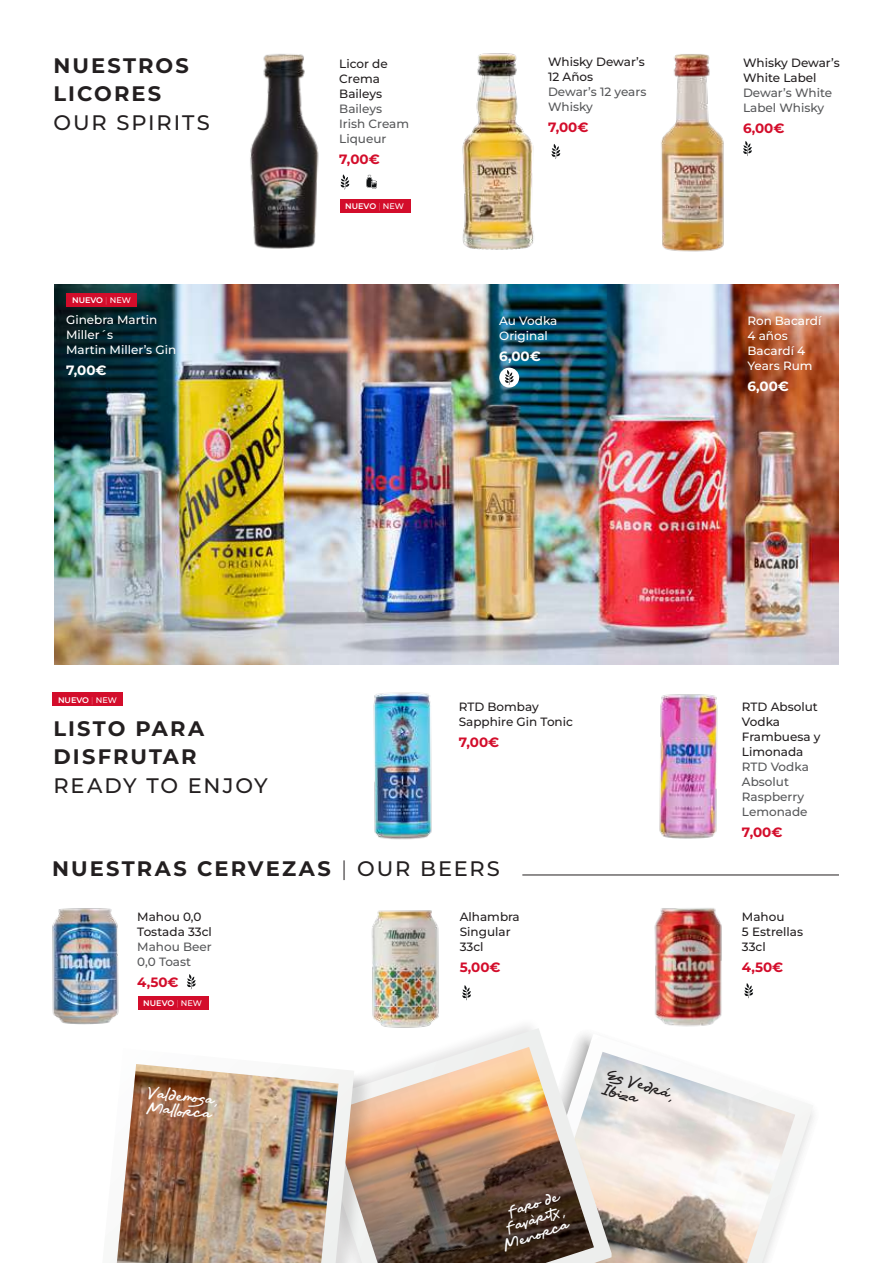
<style>
.page{position:relative;width:893px;height:1263px;background:#fff}
.page>*{position:absolute;margin:0;border:0;box-sizing:border-box;transform-origin:0 0}
.t1{font:700 21px/28.5px "Montserrat";letter-spacing:.1em;color:#231f20}
.t2{font:500 21px "Montserrat";letter-spacing:.09em;color:#231f20}
.t3{font:16.5px/15px "Mairo";color:#fff}
.t4{font:16.5px/15px "Mairo";color:#231f20}
.t5{font:700 13.5px "Montserrat";color:#d30d2b}
.t6{font:700 13.5px "Montserrat";color:#fff}
.t7{font:500 12px/15px "Montserrat";color:#231f20}
.t8{font:500 12px/15px "Montserrat";color:#57585a}
.t9{font:500 12px/15px "Montserrat";color:#fff}
.t10{font:600 8.1px "Montserrat";letter-spacing:-.005em;color:#fff}
.s1{font-weight:100}
.s2{font-weight:500}
.s3{font-weight:300}
</style>
<div class="page">
<img style="left:371px;top:910px;width:68px;height:106px">
<svg style="left:462px;top:985px;width:9px;height:15px"></svg>
<svg style="left:187px;top:974px;width:9px;height:15px"></svg>
<img style="left:654px;top:908px;width:68px;height:119px">
<svg style="left:744px;top:983px;width:9px;height:15px"></svg>
<svg style="left:743px;top:141px;width:9px;height:15px"></svg>
<svg style="left:551px;top:144px;width:9px;height:15px"></svg>
<svg style="left:341px;top:174px;width:8px;height:16px"></svg>
<img style="left:54px;top:285px;width:785px;height:379px">
<img style="left:52px;top:908px;width:67px;height:117px">
<img style="left:373px;top:692px;width:59px;height:148px">
<img style="left:659px;top:694px;width:59px;height:145px">
<img style="left:250px;top:54px;width:69px;height:195px">
<img style="left:462px;top:53px;width:72px;height:197px">
<img style="left:661px;top:54px;width:63px;height:198px">
<div style="left:499px;top:368px;width:20px;height:20px;background:#fff;border-radius:50%"></div>
<svg style="left:505px;top:370px;width:9px;height:15px"></svg>
<hr style="left:522px;top:875px;width:317px;height:1px;background:#231f20">
<svg style="left:366px;top:175px;width:11px;height:14px"></svg>
<div style="left:340px;top:199px;width:70px;height:14px;background:#d30d2b"></div>
<div style="left:53px;top:692px;width:70px;height:14px;background:#d30d2b"></div>
<div style="left:138px;top:996px;width:70px;height:14px;background:#d30d2b"></div>
<div style="left:67px;top:293px;width:70px;height:14px;background:#d30d2b"></div>
<svg style="left:795px;top:1106px;width:18px;height:66px"></svg>
<img style="left:612px;top:1055px;width:183px;height:208px">
<div style="left:293px;top:1016px;width:319px;height:247px;background:#231f20;opacity:.11"></div>
<svg style="left:310px;top:1028px;width:302px;height:235px"></svg>
<img style="left:329px;top:1047px;width:265px;height:216px">
<div style="left:102px;top:1049px;width:272px;height:214px;background:#231f20;opacity:.16"></div>
<svg style="left:102px;top:1048px;width:252px;height:215px"></svg>
<img style="left:117px;top:1064px;width:222px;height:199px">
<h1 class="t1" style="left:53px;top:50px;width:137px">NUESTROS<br>LICORES</h1>
<h1 class="t2" style="left:53px;top:108px;width:158px">OUR SPIRITS</h1>
<p class="t10" style="left:72px;top:294px;width:60px">NUEVO <span class="s1">|</span> <span class="s2">NEW</span></p>
<p class="t9" style="left:66px;top:312px;width:112px">Ginebra Martin<br>Miller´s<br>Martin Miller’s Gin</p>
<p class="t6" style="left:66px;top:361px;width:42px">7,00€</p>
<p class="t7" style="left:339px;top:56px;width:50px">Licor de<br>Crema<br>Baileys</p>
<p class="t8" style="left:339px;top:101px;width:71px">Baileys<br>Irish Cream<br>Liqueur</p>
<p class="t5" style="left:339px;top:149px;width:42px">7,00€</p>
<p class="t10" style="left:345px;top:201px;width:60px">NUEVO <span class="s1">|</span> <span class="s2">NEW</span></p>
<p class="t7" style="left:548px;top:53px;width:98px">Whisky Dewar’s<br>12 Años</p>
<p class="t8" style="left:548px;top:83px;width:100px">Dewar’s 12 years<br>Whisky</p>
<p class="t5" style="left:548px;top:117px;width:42px">7,00€</p>
<p class="t9" style="left:499px;top:313px;width:60px">Au Vodka<br>Original</p>
<p class="t6" style="left:499px;top:347px;width:43px">6,00€</p>
<p class="t7" style="left:743px;top:54px;width:98px">Whisky Dewar’s<br>White Label</p>
<p class="t8" style="left:743px;top:84px;width:91px">Dewar’s White<br>Label Whisky</p>
<p class="t5" style="left:743px;top:118px;width:43px">6,00€</p>
<p class="t9" style="left:747px;top:313px;width:75px">Ron Bacardí<br>4 años<br>Bacardí 4<br>Years Rum</p>
<p class="t6" style="left:747px;top:377px;width:43px">6,00€</p>
<p class="t10" style="left:58px;top:694px;width:60px">NUEVO <span class="s1">|</span> <span class="s2">NEW</span></p>
<h1 class="t1" style="left:53px;top:713px;width:152px">LISTO PARA<br>DISFRUTAR</h1>
<h1 class="t2" style="left:53px;top:770px;width:216px">READY TO ENJOY</h1>
<p class="t7" style="left:459px;top:699px;width:116px">RTD Bombay<br>Sapphire Gin Tonic</p>
<p class="t5" style="left:459px;top:733px;width:42px">7,00€</p>
<h1 class="t1" style="left:52px;top:853px;width:449px">NUESTRAS CERVEZAS <span class="s3">|</span> <span class="s2">OUR BEERS</span></h1>
<p class="t7" style="left:137px;top:909px;width:76px">Mahou 0,0<br>Tostada 33cl</p>
<p class="t8" style="left:137px;top:939px;width:76px">Mahou Beer<br>0,0 Toast</p>
<p class="t5" style="left:137px;top:973px;width:43px">4,50€</p>
<p class="t10" style="left:143px;top:997px;width:60px">NUEVO <span class="s1">|</span> <span class="s2">NEW</span></p>
<h2 class="t3" style="left:148px;top:1085px;width:73px;rotate:6deg">Valdemosa,<br>Mallorca</h2>
<p class="t7" style="left:460px;top:909px;width:61px">Alhambra<br>Singular<br>33cl</p>
<p class="t5" style="left:460px;top:958px;width:42px">5,00€</p>
<h2 class="t4" style="left:609px;top:1067px;width:72px;rotate:18deg">Es Vedrá,<br>Ibiza</h2>
<h2 class="t3" style="left:491px;top:1210px;width:71px;text-align:right;rotate:-18deg">Faro de<br>Favàritx,<br>Menorca</h2>
<p class="t7" style="left:742px;top:699px;width:80px">RTD Absolut<br>Vodka<br>Frambuesa y<br>Limonada</p>
<p class="t8" style="left:742px;top:759px;width:68px">RTD Vodka<br>Absolut<br>Raspberry<br>Lemonade</p>
<p class="t5" style="left:742px;top:823px;width:42px">7,00€</p>
<p class="t7" style="left:742px;top:909px;width:63px">Mahou<br>5 Estrellas<br>33cl</p>
<p class="t5" style="left:742px;top:958px;width:43px">4,50€</p>
</div>
